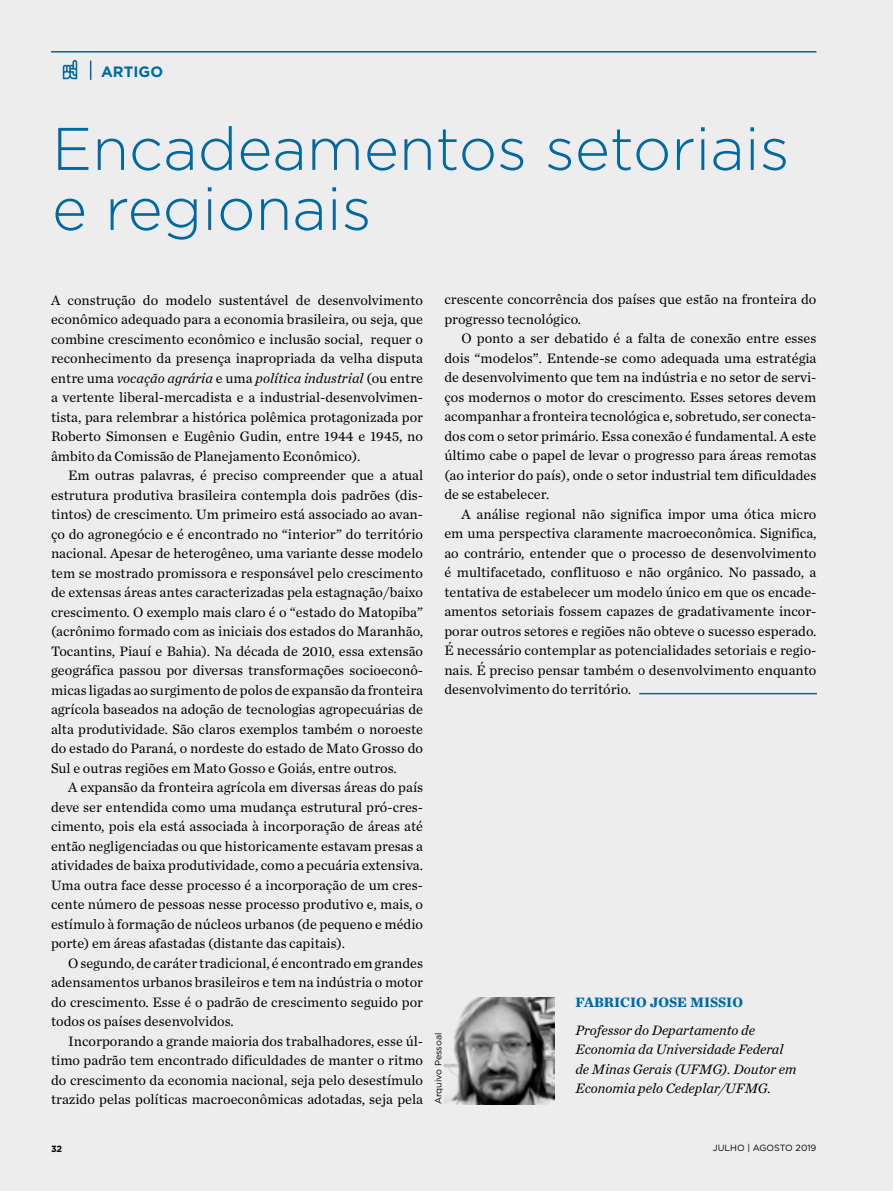
<style>
.page{position:relative;width:893px;height:1191px;background:#ededed}
.page>*{position:absolute;margin:0;border:0;box-sizing:border-box;transform-origin:0 0}
.t1{font:300 60px/60px "Gotham";color:#0069a3}
.t2{font:700 15px "Gotham";color:#0069a3}
.t3{font:14.25px/19.5px "Chronicle Text G1";color:#000;text-align:justify}
.t4{font:italic 14.25px/19.5px "Chronicle Text G1";color:#000}
.t5{font:700 14.25px "Chronicle Text G1";color:#0069a3}
.t6{font:9px "Gotham";color:#000}
.t7{font:700 9px "Gotham";color:#000}
.s1{font-style:italic}
</style>
<div class="page">
<hr style="left:51px;top:51px;width:765px;height:2px;background:#0069a3">
<svg style="left:90px;top:61px;width:1px;height:19px"></svg>
<svg style="left:63px;top:60px;width:14px;height:19px"></svg>
<img style="left:444px;top:997px;width:110px;height:107px">
<hr style="left:639px;top:693px;width:178px;height:1px;background:#0069a3">
<p class="t2" style="left:101px;top:61px;width:63px">ARTIGO</p>
<h1 class="t1" style="left:52px;top:117px;width:739px">Encadeamentos setoriais e regionais</h1>
<p class="t3" style="left:51px;top:289px;width:374px">A construção do modelo sustentável de desenvolvimento econômico adequado para a economia brasileira, ou seja, que combine crescimento econômico e inclusão social, requer o reconhecimento da presença inapropriada da velha disputa entre uma <span class="s1">vocação agrária</span> e uma <span class="s1">política industrial</span> (ou entre a vertente liberal-mercadista e a industrial-desenvolvimen&shy;tista, para relembrar a histórica polêmica protagonizada por Roberto Simonsen e Eugênio Gudin, entre 1944 e 1945, no âmbito da Comissão de Planejamento Econômico).</p>
<p class="t3" style="left:51px;top:465px;width:374px;text-indent:17px">Em outras palavras, é preciso compreender que a atual estrutura produtiva brasileira contempla dois padrões (dis&shy;tintos) de crescimento. Um primeiro está associado ao avan&shy;ço do agronegócio e é encontrado no “interior” do território nacional. Apesar de heterogêneo, uma variante desse modelo tem se mostrado promissora e responsável pelo crescimento de extensas áreas antes caracterizadas pela estagnação/baixo crescimento. O exemplo mais claro é o “estado do Matopiba” (acrônimo formado com as iniciais dos estados do Maranhão, Tocantins, Piauí e Bahia). Na década de 2010, essa extensão geográfica passou por diversas transformações socioeconô&shy;micas ligadas ao surgimento de polos de expansão da fronteira agrícola baseados na adoção de tecnologias agropecuárias de alta produtividade. São claros exemplos também o noroeste do estado do Paraná, o nordeste do estado de Mato Grosso do Sul e outras regiões em Mato Gosso e Goiás, entre outros.</p>
<p class="t3" style="left:51px;top:777px;width:374px;text-indent:17px">A expansão da fronteira agrícola em diversas áreas do país deve ser entendida como uma mudança estrutural pró-cres&shy;cimento, pois ela está associada à incorporação de áreas até então negligenciadas ou que historicamente estavam presas a atividades de baixa produtividade, como a pecuária extensiva.<br>Uma outra face desse processo é a incorporação de um cres&shy;cente número de pessoas nesse processo produtivo e, mais, o estímulo à formação de núcleos urbanos (de pequeno e médio porte) em áreas afastadas (distante das capitais).</p>
<p class="t3" style="left:51px;top:952px;width:374px;text-indent:17px">O segundo, de caráter tradicional, é encontrado em grandes adensamentos urbanos brasileiros e tem na indústria o motor do crescimento. Esse é o padrão de crescimento seguido por todos os países desenvolvidos.</p>
<p class="t3" style="left:51px;top:1030px;width:374px;text-indent:17px">Incorporando a grande maioria dos trabalhadores, esse úl&shy;timo padrão tem encontrado dificuldades de manter o ritmo do crescimento da economia nacional, seja pelo desestímulo trazido pelas políticas macroeconômicas adotadas, seja pela</p>
<p class="t3" style="left:444px;top:289px;width:374px">crescente concorrência dos países que estão na fronteira do progresso tecnológico.</p>
<p class="t3" style="left:444px;top:328px;width:374px;text-indent:17px">O ponto a ser debatido é a falta de conexão entre esses dois “modelos”. Entende-se como adequada uma estratégia de desenvolvimento que tem na indústria e no setor de servi&shy;ços modernos o motor do crescimento. Esses setores devem acompanhar a fronteira tecnológica e, sobretudo, ser conecta&shy;dos com o setor primário. Essa conexão é fundamental. A este último cabe o papel de levar o progresso para áreas remotas (ao interior do país), onde o setor industrial tem dificuldades de se estabelecer.</p>
<p class="t3" style="left:444px;top:503px;width:374px;text-indent:17px">A análise regional não significa impor uma ótica micro em uma perspectiva claramente macroeconômica. Significa, ao contrário, entender que o processo de desenvolvimento é multifacetado, conflituoso e não orgânico. No passado, a tentativa de estabelecer um modelo único em que os encade&shy;amentos setoriais fossem capazes de gradativamente incor&shy;porar outros setores e regiões não obteve o sucesso esperado.<br>É necessário contemplar as potencialidades setoriais e regio&shy;nais. É preciso pensar também o desenvolvimento enquanto desenvolvimento do território.</p>
<p class="t6" style="left:432px;top:1104px;width:73px;rotate:-90deg">Arquivo Pessoal</p>
<p class="t5" style="left:575px;top:990px;width:169px">FABRICIO JOSE MISSIO</p>
<p class="t4" style="left:575px;top:1019px;width:223px">Professor do Departamento de<br>Economia da Universidade Federal de Minas Gerais (UFMG). Doutor em<br>Economia pelo Cedeplar/UFMG.</p>
<p class="t7" style="left:51px;top:1142px;width:13px">32</p>
<p class="t6" style="left:713px;top:1141px;width:105px">JULHO | AGOSTO 2019</p>
</div>
